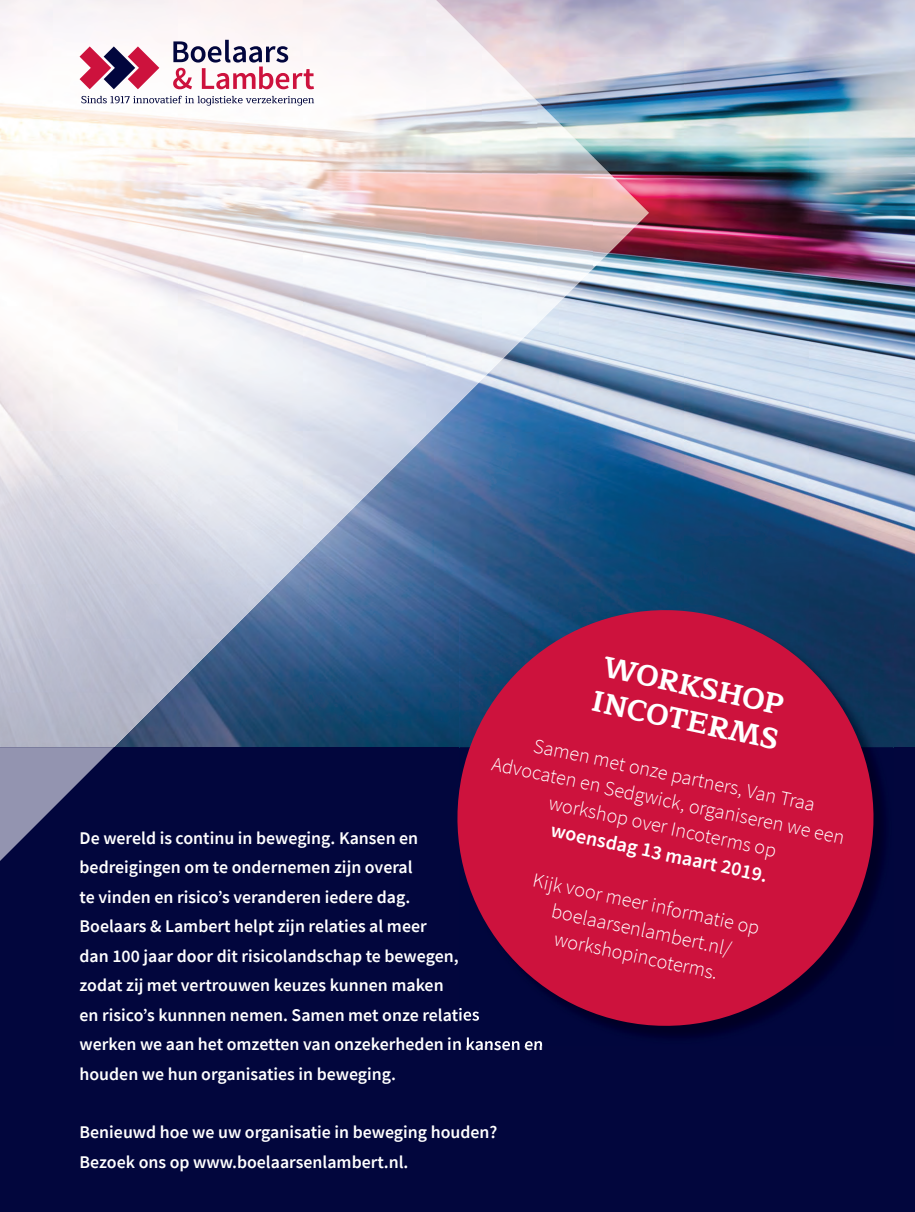
<style>
.page{position:relative;width:915px;height:1212px;background:#fff}
.page>*{position:absolute;margin:0;border:0;box-sizing:border-box;transform-origin:0 0}
.t1{font:700 29.55px/35.4px "Maitree";color:#fff}
.t2{font:300 20.1px/26.4px "Source Sans Pro";color:#fff;text-align:center}
.t3{font:600 17.85px/29.4px "Source Sans Pro";color:#fff}
.s1{font-weight:600}
</style>
<div class="page">
<img style="left:168px;top:0;width:746px;height:747px">
<div style="left:0;top:747px;width:914px;height:465px;background:#02063d"></div>
<img style="left:0;top:0;width:427px;height:476px">
<img style="left:426px;top:0;width:56px;height:435px">
<img style="left:481px;top:46px;width:57px;height:334px">
<img style="left:537px;top:102px;width:56px;height:222px">
<img style="left:592px;top:157px;width:56px;height:112px">
<img style="left:0;top:475px;width:386px;height:56px">
<img style="left:0;top:530px;width:331px;height:55px">
<img style="left:0;top:584px;width:277px;height:55px">
<img style="left:0;top:638px;width:222px;height:56px">
<img style="left:0;top:693px;width:168px;height:54px">
<svg style="left:0;top:747px;width:114px;height:114px"></svg>
<svg style="left:173px;top:40px;width:141px;height:49px"></svg>
<svg style="left:81px;top:96px;width:233px;height:10px"></svg>
<svg style="left:79px;top:46px;width:80px;height:43px"></svg>
<svg style="left:438px;top:591px;width:454px;height:454px;fill:#cd123d"></svg>
<p class="t1" style="left:603px;top:648px;width:192px;rotate:12deg">WORKSHOP<br>INCOTERMS</p>
<p class="t2" style="left:500px;top:724px;width:361px;rotate:12deg">Samen met onze partners, Van Traa<br>Advocaten en Sedgwick, organiseren we een workshop over Incoterms op<br><span class="s1">woensdag 13 maart 2019.</span></p>
<p class="t3" style="left:79px;top:823px;width:465px">De wereld is continu in beweging. Kansen en<br>bedreigingen om te ondernemen zijn overal<br>te vinden en risico’s veranderen iedere dag.<br>Boelaars &amp; Lambert helpt zijn relaties al meer<br>dan 100 jaar door dit risicolandschap te bewegen,<br>zodat zij met vertrouwen keuzes kunnen maken<br>en risico’s kunnnen nemen. Samen met onze relaties<br>werken we aan het omzetten van onzekerheden in kansen en houden we hun organisaties in beweging.</p>
<p class="t2" style="left:535px;top:867px;width:233px;rotate:12deg">Kijk voor meer informatie op boelaarsenlambert.nl/ workshopincoterms.</p>
<p class="t3" style="left:79px;top:1117px;width:419px">Benieuwd hoe we uw organisatie in beweging houden?<br>Bezoek ons op www.boelaarsenlambert.nl.</p>
</div>
